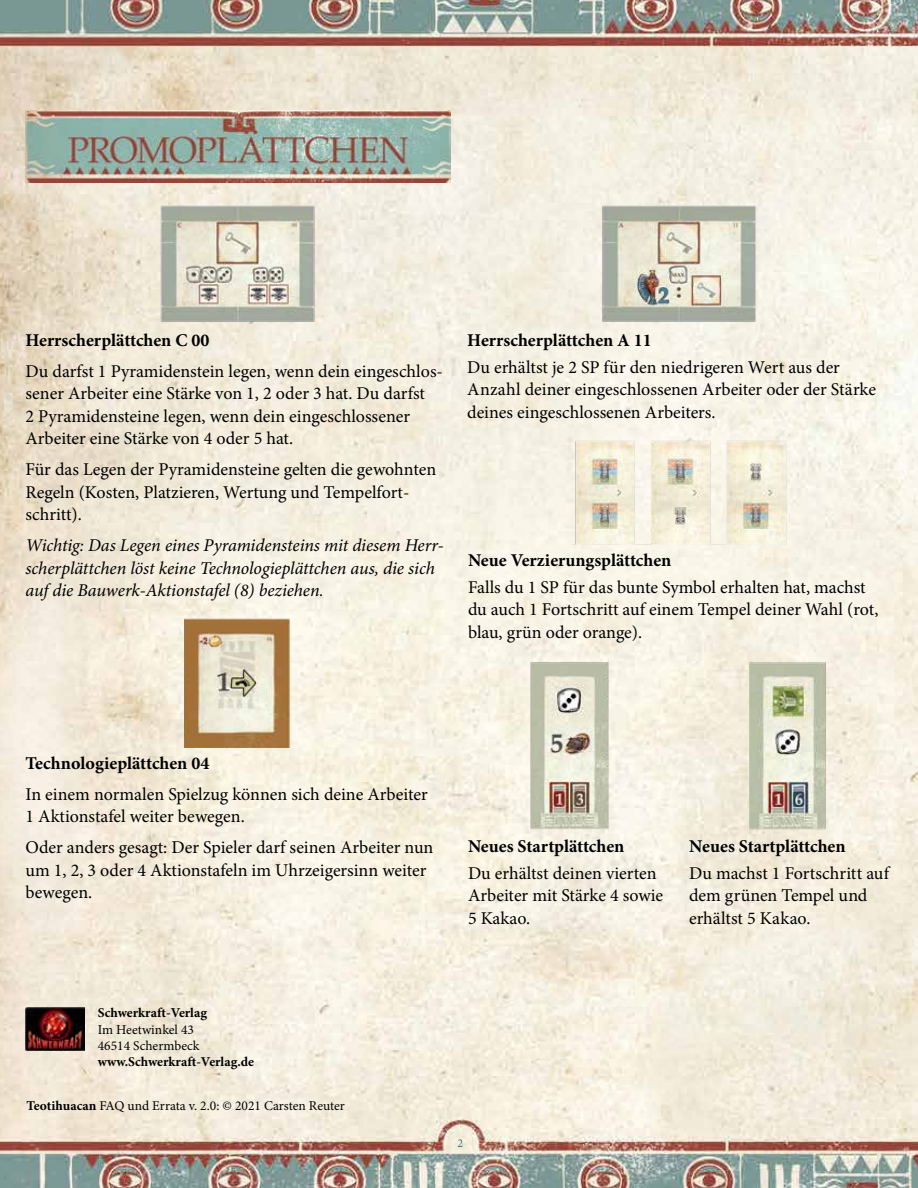
<style>
.page{position:relative;width:918px;height:1188px;background:#fff}
.page>*{position:absolute;margin:0;border:0;box-sizing:border-box;transform-origin:0 0}
.t1{font:18px/22.5px "Minion Pro";color:#000}
.t2{font:italic 18px/22.5px "Minion Pro";letter-spacing:-.005em;color:#000}
.t3{font:700 18px "Minion Pro";color:#000}
.t4{font:13.5px/16.2px "Minion Pro";color:#000}
.t5{font:700 13.5px "Minion Pro";color:#000}
.t6{font:12px "Minion Pro";color:#2b7d7a}
.s1{font-weight:700}
</style>
<div class="page">
<img style="left:0;top:0;width:918px;height:1188px">
<img style="left:26px;top:111px;width:425px;height:72px">
<img style="left:158px;top:204px;width:160px;height:120px">
<img style="left:600px;top:204px;width:160px;height:120px">
<img style="left:573px;top:439px;width:215px;height:105px">
<img style="left:531px;top:659px;width:78px;height:172px">
<img style="left:750px;top:659px;width:75px;height:172px">
<img style="left:184px;top:618px;width:107px;height:129px">
<img style="left:26px;top:1008px;width:58px;height:42px">
<p class="t3" style="left:26px;top:327px;width:185px">Herrscherplättchen C 00</p>
<p class="t1" style="left:26px;top:360px;width:419px">Du darfst 1 Pyramidenstein legen, wenn dein eingeschlos&shy;sener Arbeiter eine Stärke von 1, 2 oder 3 hat. Du darfst<br>2 Pyramidensteine legen, wenn dein eingeschlossener Arbeiter eine Stärke von 4 oder 5 hat.</p>
<p class="t1" style="left:26px;top:458px;width:412px">Für das Legen der Pyramidensteine gelten die gewohnten<br>Regeln (Kosten, Platzieren, Wertung und Tempelfort&shy;schritt).</p>
<p class="t2" style="left:26px;top:534px;width:420px">Wichtig: Das Legen eines Pyramidensteins mit diesem Herr&shy;scherplättchen löst keine Technologieplättchen aus, die sich auf die Bauwerk-Aktionstafel (8) beziehen.</p>
<p class="t3" style="left:467px;top:327px;width:186px">Herrscherplättchen A 11</p>
<p class="t1" style="left:467px;top:356px;width:410px">Du erhältst je 2 SP für den niedrigeren Wert aus der<br>Anzahl deiner eingeschlossenen Arbeiter oder der Stärke deines eingeschlossenen Arbeiters.</p>
<p class="t3" style="left:468px;top:547px;width:205px">Neue Verzierungsplättchen</p>
<p class="t1" style="left:468px;top:576px;width:412px">Falls du 1 SP für das bunte Symbol erhalten hat, machst du auch 1 Fortschritt auf einem Tempel deiner Wahl (rot, blau, grün oder orange).</p>
<p class="t3" style="left:26px;top:750px;width:185px">Technologieplättchen 04</p>
<p class="t1" style="left:26px;top:783px;width:404px">In einem normalen Spielzug können sich deine Arbeiter<br>1 Aktionstafel weiter bewegen.</p>
<p class="t1" style="left:26px;top:836px;width:409px">Oder anders gesagt: Der Spieler darf seinen Arbeiter nun um 1, 2, 3 oder 4 Aktionstafeln im Uhrzeigersinn weiter bewegen.</p>
<p class="t3" style="left:468px;top:834px;width:158px">Neues Startplättchen</p>
<p class="t1" style="left:468px;top:862px;width:197px">Du erhältst deinen vierten<br>Arbeiter mit Stärke 4 sowie<br>5 Kakao.</p>
<p class="t3" style="left:689px;top:834px;width:158px">Neues Startplättchen</p>
<p class="t1" style="left:689px;top:862px;width:201px">Du machst 1 Fortschritt auf dem grünen Tempel und erhältst 5 Kakao.</p>
<p class="t5" style="left:98px;top:1004px;width:111px">Schwerkraft-Verlag</p>
<p class="t4" style="left:98px;top:1021px;width:103px">Im Heetwinkel 43<br>46514 Schermbeck</p>
<p class="t5" style="left:98px;top:1052px;width:158px">www.Schwerkraft-Verlag.de</p>
<p class="t4" style="left:27px;top:1098px;width:320px"><span class="s1">Teotihuacan</span> FAQ und Errata v. 2.0: © 2021 Carsten Reuter</p>
<p class="t6" style="left:457px;top:1135px;width:7px">2</p>
</div>
